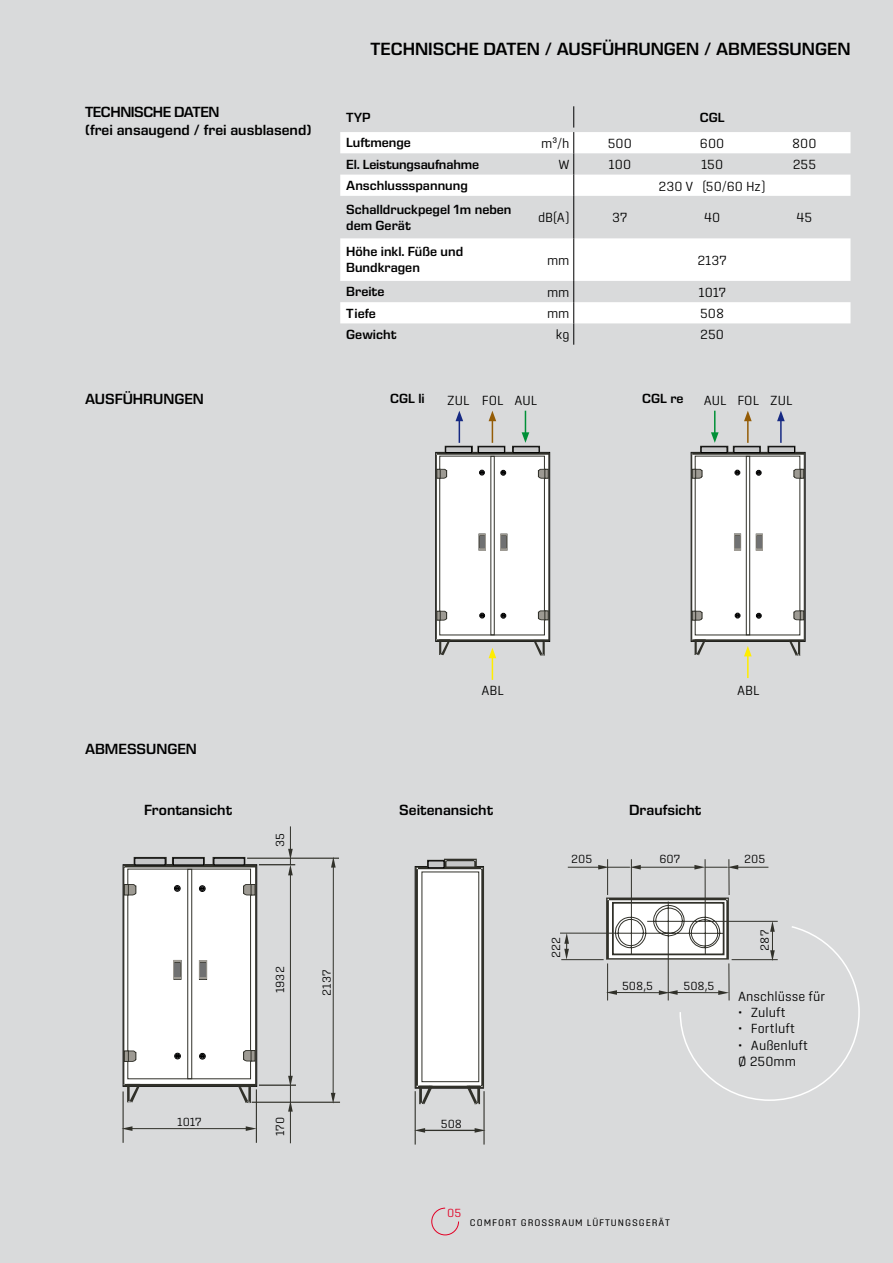
<style>
.page{position:relative;width:893px;height:1263px;background:#d9dadb}
.page>*{position:absolute;margin:0;border:0;box-sizing:border-box;transform-origin:0 0}
.t1{font:600 18px "Eurostile Next LT Pro";color:#000}
.t2{font:600 15px/18px "Eurostile Next LT Pro";color:#000}
.t3{font:300 13.5px/16.2px "Center";color:#000}
.t4{font:600 13.5px/16.2px "Eurostile Next LT Pro";color:#000}
.t5{font:300 12px "Center";color:#000}
.t6{font:300 12px "Center";color:#e20025}
.t7{font:9.75px "Center";letter-spacing:.095em;color:#000}
</style>
<div class="page">
<svg style="left:431px;top:1207px;width:28px;height:29px"></svg>
<svg style="left:340px;top:132px;width:510px;height:191px;fill:#fff"></svg>
<svg style="left:573px;top:106px;width:1px;height:90px"></svg>
<hr style="left:573px;top:196px;width:1px;height:42px;background:#000">
<hr style="left:573px;top:238px;width:1px;height:43px;background:#000">
<svg style="left:573px;top:281px;width:1px;height:64px"></svg>
<svg style="left:436px;top:411px;width:113px;height:269px"></svg>
<hr style="left:747px;top:654px;width:2px;height:24px;background:#ffed00">
<svg style="left:691px;top:411px;width:114px;height:245px"></svg>
<div style="left:123px;top:864px;width:134px;height:222px;background:#fff;border:1px solid #000"></div>
<div style="left:127px;top:869px;width:124px;height:210px;border:1px solid #31312a"></div>
<hr style="left:123px;top:1084px;width:132px;height:2px;background:#31312a">
<hr style="left:255px;top:866px;width:1px;height:219px;background:#31312a">
<hr style="left:123px;top:865px;width:132px;height:2px;background:#31312a">
<hr style="left:123px;top:866px;width:1px;height:219px;background:#31312a">
<hr style="left:123px;top:1091px;width:1px;height:52px;background:#31312a">
<hr style="left:129px;top:1128px;width:120px;height:1px;background:#31312a">
<svg style="left:122px;top:1126px;width:10px;height:5px"></svg>
<svg style="left:246px;top:1126px;width:10px;height:5px"></svg>
<hr style="left:256px;top:1089px;width:1px;height:54px;background:#31312a">
<hr style="left:252px;top:1102px;width:88px;height:1px;background:#31312a">
<hr style="left:333px;top:864px;width:1px;height:232px;background:#31312a">
<svg style="left:331px;top:1093px;width:4px;height:11px"></svg>
<svg style="left:331px;top:857px;width:5px;height:10px"></svg>
<hr style="left:247px;top:858px;width:92px;height:1px;background:#31312a">
<svg style="left:134px;top:857px;width:71px;height:9px"></svg>
<svg style="left:127px;top:1086px;width:13px;height:16px"></svg>
<hr style="left:259px;top:864px;width:36px;height:1px;background:#31312a">
<hr style="left:290px;top:872px;width:1px;height:207px;background:#31312a">
<hr style="left:259px;top:1085px;width:37px;height:1px;background:#31312a">
<hr style="left:290px;top:1108px;width:1px;height:35px;background:#31312a">
<svg style="left:288px;top:1076px;width:5px;height:35px"></svg>
<svg style="left:288px;top:826px;width:5px;height:49px"></svg>
<svg style="left:128px;top:884px;width:8px;height:11px"></svg>
<div style="left:124px;top:884px;width:4px;height:11px;border:1px solid #31312a"></div>
<div style="left:187px;top:869px;width:5px;height:210px;border:1px solid #31312a"></div>
<svg style="left:238px;top:1085px;width:18px;height:18px"></svg>
<svg style="left:213px;top:857px;width:32px;height:9px"></svg>
<svg style="left:174px;top:885px;width:6px;height:6px"></svg>
<div style="left:199px;top:885px;width:6px;height:7px;border:1px solid #000;border-radius:50%"></div>
<svg style="left:199px;top:886px;width:6px;height:5px"></svg>
<div style="left:174px;top:1053px;width:7px;height:6px;border:1px solid #000;border-radius:50%"></div>
<svg style="left:175px;top:1053px;width:5px;height:6px"></svg>
<svg style="left:199px;top:1053px;width:6px;height:6px"></svg>
<svg style="left:174px;top:960px;width:7px;height:19px"></svg>
<div style="left:175px;top:962px;width:5px;height:14px;background:#43433c"></div>
<div style="left:175px;top:963px;width:5px;height:13px;background:#707172"></div>
<svg style="left:199px;top:960px;width:8px;height:19px"></svg>
<div style="left:200px;top:963px;width:6px;height:13px;background:#707172"></div>
<svg style="left:126px;top:1051px;width:10px;height:11px"></svg>
<svg style="left:124px;top:1051px;width:4px;height:10px"></svg>
<svg style="left:243px;top:884px;width:8px;height:11px"></svg>
<svg style="left:251px;top:884px;width:4px;height:11px"></svg>
<svg style="left:243px;top:1050px;width:8px;height:11px"></svg>
<svg style="left:251px;top:1050px;width:4px;height:11px"></svg>
<div style="left:135px;top:858px;width:30px;height:7px;background:#c6c7c8;border:1px solid #000"></div>
<div style="left:173px;top:858px;width:31px;height:7px;background:#c6c7c8;border:1px solid #000"></div>
<div style="left:214px;top:858px;width:30px;height:7px;background:#c6c7c8;border:1px solid #000"></div>
<div style="left:415px;top:866px;width:69px;height:222px;background:#fff"></div>
<hr style="left:428px;top:860px;width:31px;height:2px;background:#31312a">
<hr style="left:417px;top:1086px;width:66px;height:2px;background:#31312a">
<hr style="left:481px;top:868px;width:3px;height:219px;background:#31312a">
<hr style="left:417px;top:866px;width:66px;height:3px;background:#31312a">
<hr style="left:415px;top:868px;width:3px;height:219px;background:#31312a">
<svg style="left:415px;top:1086px;width:17px;height:18px"></svg>
<svg style="left:446px;top:861px;width:28px;height:5px"></svg>
<svg style="left:467px;top:1086px;width:17px;height:18px"></svg>
<svg style="left:474px;top:859px;width:3px;height:8px"></svg>
<hr style="left:445px;top:859px;width:31px;height:2px;background:#31312a">
<svg style="left:444px;top:859px;width:2px;height:9px"></svg>
<hr style="left:421px;top:1130px;width:57px;height:1px;background:#31312a">
<svg style="left:414px;top:1128px;width:11px;height:5px"></svg>
<svg style="left:475px;top:1128px;width:9px;height:5px"></svg>
<hr style="left:484px;top:1091px;width:1px;height:53px;background:#31312a">
<hr style="left:415px;top:1091px;width:1px;height:53px;background:#31312a">
<div style="left:428px;top:861px;width:16px;height:7px;background:#c6c7c8"></div>
<div style="left:428px;top:861px;width:16px;height:7px;border:1px solid #000"></div>
<svg style="left:560px;top:859px;width:300px;height:242px"></svg>
<h1 class="t1" style="left:370px;top:39px;width:481px">TECHNISCHE DATEN / AUSFÜHRUNGEN / ABMESSUNGEN</h1>
<p class="t2" style="left:85px;top:103px;width:228px">TECHNISCHE DATEN<br>(frei ansaugend / frei ausblasend)</p>
<p class="t4" style="left:346px;top:109px;width:26px">TYP</p>
<p class="t4" style="left:700px;top:109px;width:26px">CGL</p>
<p class="t4" style="left:346px;top:135px;width:66px">Luftmenge</p>
<p class="t3" style="left:541px;top:135px;width:30px">m³/h</p>
<p class="t3" style="left:608px;top:135px;width:26px">500</p>
<p class="t3" style="left:700px;top:135px;width:26px">600</p>
<p class="t3" style="left:792px;top:135px;width:26px">800</p>
<p class="t4" style="left:346px;top:156px;width:134px">El. Leistungsaufnahme</p>
<p class="t3" style="left:558px;top:156px;width:13px">W</p>
<p class="t3" style="left:609px;top:156px;width:24px">100</p>
<p class="t3" style="left:701px;top:156px;width:24px">150</p>
<p class="t3" style="left:793px;top:156px;width:25px">255</p>
<p class="t4" style="left:346px;top:177px;width:123px">Anschlussspannung</p>
<p class="t3" style="left:659px;top:178px;width:109px">230 V (50/60 Hz)</p>
<p class="t4" style="left:346px;top:201px;width:167px">Schalldruckpegel 1m neben dem Gerät</p>
<p class="t3" style="left:538px;top:210px;width:33px">dB(A)</p>
<p class="t3" style="left:612px;top:210px;width:17px">37</p>
<p class="t3" style="left:704px;top:210px;width:18px">40</p>
<p class="t3" style="left:796px;top:210px;width:17px">45</p>
<p class="t4" style="left:346px;top:244px;width:118px">Höhe inkl. Füße und<br>Bundkragen</p>
<p class="t3" style="left:547px;top:252px;width:24px">mm</p>
<p class="t3" style="left:697px;top:252px;width:31px">2137</p>
<p class="t4" style="left:346px;top:284px;width:40px">Breite</p>
<p class="t3" style="left:547px;top:284px;width:24px">mm</p>
<p class="t3" style="left:698px;top:284px;width:29px">1017</p>
<p class="t4" style="left:346px;top:305px;width:31px">Tiefe</p>
<p class="t3" style="left:547px;top:305px;width:24px">mm</p>
<p class="t3" style="left:700px;top:305px;width:26px">508</p>
<p class="t4" style="left:346px;top:326px;width:52px">Gewicht</p>
<p class="t3" style="left:556px;top:326px;width:15px">kg</p>
<p class="t3" style="left:700px;top:326px;width:25px">250</p>
<p class="t2" style="left:85px;top:390px;width:120px">AUSFÜHRUNGEN</p>
<p class="t4" style="left:390px;top:391px;width:36px">CGL li</p>
<p class="t3" style="left:447px;top:392px;width:91px">ZUL FOL AUL</p>
<p class="t3" style="left:704px;top:392px;width:90px">AUL FOL ZUL</p>
<p class="t4" style="left:642px;top:391px;width:43px">CGL re</p>
<p class="t2" style="left:85px;top:740px;width:113px">ABMESSUNGEN</p>
<p class="t2" style="left:144px;top:801px;width:90px">Frontansicht</p>
<p class="t5" style="left:273px;top:847px;width:16px;rotate:-90deg">35</p>
<p class="t5" style="left:273px;top:993px;width:28px;rotate:-90deg">1932</p>
<p class="t5" style="left:320px;top:996px;width:28px;rotate:-90deg">2137</p>
<p class="t5" style="left:177px;top:1115px;width:26px">1017</p>
<p class="t5" style="left:273px;top:1136px;width:20px;rotate:-90deg">170</p>
<p class="t3" style="left:482px;top:682px;width:24px">ABL</p>
<p class="t3" style="left:737px;top:682px;width:24px">ABL</p>
<p class="t2" style="left:399px;top:801px;width:95px">Seitenansicht</p>
<p class="t5" style="left:441px;top:1116px;width:23px">508</p>
<p class="t5" style="left:571px;top:852px;width:23px">205</p>
<p class="t2" style="left:629px;top:801px;width:74px">Draufsicht</p>
<p class="t5" style="left:659px;top:852px;width:22px">607</p>
<p class="t5" style="left:744px;top:852px;width:23px">205</p>
<p class="t5" style="left:549px;top:958px;width:23px;rotate:-90deg">222</p>
<p class="t5" style="left:758px;top:951px;width:22px;rotate:-90deg">287</p>
<p class="t5" style="left:622px;top:979px;width:32px">508,5</p>
<p class="t5" style="left:683px;top:979px;width:32px">508,5</p>
<p class="t3" style="left:738px;top:988px;width:88px">Anschlüsse für</p>
<p class="t3" style="left:738px;top:1004px;width:49px">• Zuluft</p>
<p class="t3" style="left:738px;top:1020px;width:58px">• Fortluft</p>
<p class="t3" style="left:738px;top:1037px;width:71px">• Außenluft<br>Ø 250mm</p>
<p class="t6" style="left:447px;top:1206px;width:16px">05</p>
<p class="t7" style="left:470px;top:1217px;width:202px">COMFORT GROSSRAUM LÜFTUNGSGERÄT</p>
</div>
